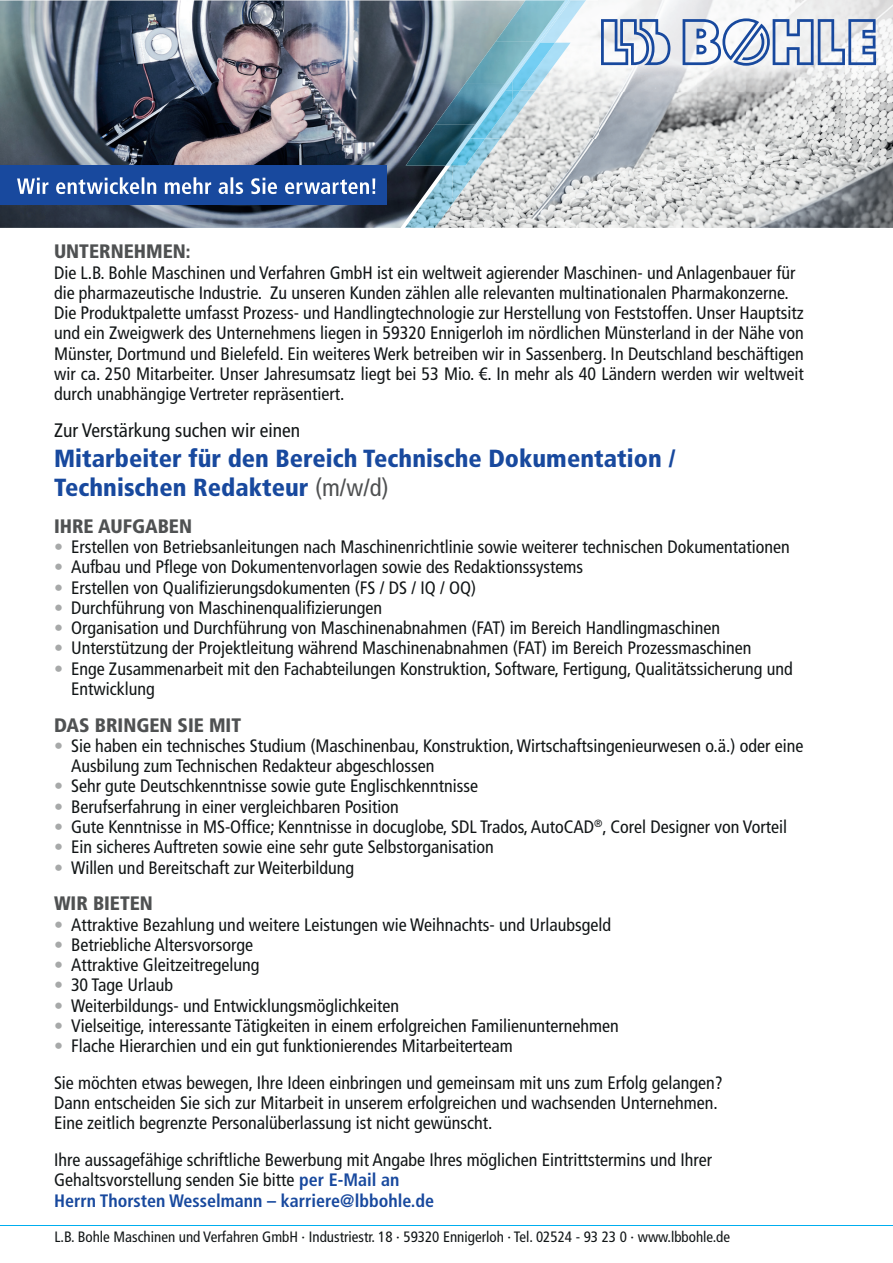
<style>
.page{position:relative;width:893px;height:1263px;background:#fff}
.page>*{position:absolute;margin:0;border:0;box-sizing:border-box;transform-origin:0 0}
.t1{font:900 condensed 24.75px/29.7px "Frutiger LT Std";color:#18499e}
.t2{font:900 condensed 19.5px "Frutiger LT Std";color:#4f5152}
.t3{font:condensed 19.5px "Frutiger LT Std";color:#121617}
.t4{font:condensed 18px/20.2px "Frutiger LT Std";color:#121617}
.t5{font:condensed 15px "Frutiger LT Std";color:#121617}
.s1{font-size:18px}
.s2{font-weight:400;color:#4f5152}
.s3{color:#a7a9a9}
.s4{font-weight:700;color:#18499e}
</style>
<div class="page">
<hr style="left:0;top:1225px;width:893px;height:1px;background:#00aeef">
<img style="left:586px;top:138px;width:307px;height:90px">
<img style="left:591px;top:0;width:302px;height:46px">
<img style="left:586px;top:46px;width:307px;height:46px">
<img style="left:586px;top:92px;width:307px;height:46px">
<img style="left:0;top:0;width:405px;height:228px">
<svg style="left:601px;top:19px;width:69px;height:46px"></svg>
<svg style="left:683px;top:18px;width:193px;height:48px"></svg>
<svg style="left:405px;top:0;width:181px;height:228px;background:#9fb4bd"></svg>
<img style="left:470px;top:91px;width:43px;height:47px">
<div style="left:0;top:166px;width:387px;height:39px;background:#18499e"></div>
<svg style="left:17px;top:177px;width:358px;height:17px"></svg>
<p class="t2" style="left:54px;top:240px;width:138px">UNTERNEHMEN<span class="s1">:</span></p>
<p class="t4" style="left:54px;top:262px;width:751px">Die L.B. Bohle Maschinen und Verfahren GmbH ist ein weltweit agierender Maschinen- und Anlagenbauer für die pharmazeutische Industrie. Zu unseren Kunden zählen alle relevanten multinationalen Pharmakonzerne.<br>Die Produktpalette umfasst Prozess- und Handlingtechnologie zur Herstellung von Feststoffen. Unser Hauptsitz und ein Zweigwerk des Unternehmens liegen in 59320 Ennigerloh im nördlichen Münsterland in der Nähe von Münster, Dortmund und Bielefeld. Ein weiteres Werk betreiben wir in Sassenberg. In Deutschland beschäftigen wir ca. 250 Mitarbeiter. Unser Jahresumsatz liegt bei 53 Mio. €. In mehr als 40 Ländern werden wir weltweit durch unabhängige Vertreter repräsentiert.</p>
<p class="t3" style="left:54px;top:419px;width:248px">Zur Verstärkung suchen wir einen</p>
<h1 class="t1" style="left:54px;top:443px;width:623px">Mitarbeiter für den Bereich Technische Dokumentation /<br>Technischen Redakteur <span class="s2">(m/w/d)</span></h1>
<p class="t2" style="left:54px;top:514px;width:140px">IHRE AUFGABEN</p>
<p class="t4" style="left:54px;top:537px;width:737px"><span class="s3">•</span> Erstellen von Betriebsanleitungen nach Maschinenrichtlinie sowie weiterer technischen Dokumentationen</p>
<p class="t4" style="left:54px;top:557px;width:531px"><span class="s3">•</span> Aufbau und Pflege von Dokumentenvorlagen sowie des Redaktionssystems</p>
<p class="t4" style="left:54px;top:577px;width:424px"><span class="s3">•</span> Erstellen von Qualifizierungsdokumenten (FS / DS / IQ / OQ)</p>
<p class="t4" style="left:54px;top:598px;width:330px"><span class="s3">•</span> Durchführung von Maschinenqualifizierungen</p>
<p class="t4" style="left:54px;top:618px;width:668px"><span class="s3">•</span> Organisation und Durchführung von Maschinenabnahmen (FAT) im Bereich Handlingmaschinen</p>
<p class="t4" style="left:54px;top:638px;width:699px"><span class="s3">•</span> Unterstützung der Projektleitung während Maschinenabnahmen (FAT) im Bereich Prozessmaschinen</p>
<p class="t4" style="left:71px;top:658px;width:723px;text-indent:-17px"><span class="s3">•</span> Enge Zusammenarbeit mit den Fachabteilungen Konstruktion, Software, Fertigung, Qualitätssicherung und<br>Entwicklung</p>
<p class="t2" style="left:54px;top:713px;width:189px">DAS BRINGEN SIE MIT</p>
<p class="t4" style="left:71px;top:736px;width:734px;text-indent:-17px"><span class="s3">•</span> Sie haben ein technisches Studium (Maschinenbau, Konstruktion, Wirtschaftsingenieurwesen o.ä.) oder eine<br>Ausbilung zum Technischen Redakteur abgeschlossen</p>
<p class="t4" style="left:54px;top:776px;width:426px"><span class="s3">•</span> Sehr gute Deutschkenntnisse sowie gute Englischkenntnisse</p>
<p class="t4" style="left:54px;top:796px;width:346px"><span class="s3">•</span> Berufserfahrung in einer vergleichbaren Position</p>
<p class="t4" style="left:54px;top:817px;width:735px"><span class="s3">•</span> Gute Kenntnisse in MS-Office; Kenntnisse in docuglobe, SDL Trados, AutoCAD<sup>®</sup>, Corel Designer von Vorteil</p>
<p class="t4" style="left:54px;top:837px;width:441px"><span class="s3">•</span> Ein sicheres Auftreten sowie eine sehr gute Selbstorganisation</p>
<p class="t4" style="left:54px;top:857px;width:302px"><span class="s3">•</span> Willen und Bereitschaft zur Weiterbildung</p>
<p class="t2" style="left:54px;top:892px;width:100px">WIR BIETEN</p>
<p class="t4" style="left:54px;top:914px;width:559px"><span class="s3">•</span> Attraktive Bezahlung und weitere Leistungen wie Weihnachts- und Urlaubsgeld</p>
<p class="t4" style="left:54px;top:934px;width:201px"><span class="s3">•</span> Betriebliche Altersvorsorge</p>
<p class="t4" style="left:54px;top:955px;width:207px"><span class="s3">•</span> Attraktive Gleitzeitregelung</p>
<p class="t4" style="left:54px;top:975px;width:121px"><span class="s3">•</span> 30 Tage Urlaub</p>
<p class="t4" style="left:54px;top:995px;width:347px"><span class="s3">•</span> Weiterbildungs- und Entwicklungsmöglichkeiten</p>
<p class="t4" style="left:54px;top:1015px;width:566px"><span class="s3">•</span> Vielseitige, interessante Tätigkeiten in einem erfolgreichen Familienunternehmen</p>
<p class="t4" style="left:54px;top:1027px;width:670px;line-height:36.8px"><span class="s3">•</span> Flache Hierarchien und ein gut funktionierendes Mitarbeiterteam<br>Sie möchten etwas bewegen, Ihre Ideen einbringen und gemeinsam mit uns zum Erfolg gelangen?</p>
<p class="t4" style="left:54px;top:1093px;width:665px">Dann entscheiden Sie sich zur Mitarbeit in unserem erfolgreichen und wachsenden Unternehmen.<br>Eine zeitlich begrenzte Personalüberlassung ist nicht gewünscht.</p>
<p class="t4" style="left:54px;top:1150px;width:660px">Ihre aussagefähige schriftliche Bewerbung mit Angabe Ihres möglichen Eintrittstermins und Ihrer<br>Gehaltsvorstellung senden Sie bitte <span class="s4">per E-Mail an<br>Herrn Thorsten Wesselmann – karriere@lbbohle.de</span></p>
<p class="t5" style="left:54px;top:1228px;width:677px">L.B. Bohle Maschinen und Verfahren GmbH ∙ Industriestr. 18 ∙ 59320 Ennigerloh ∙ Tel. 02524 - 93 23 0 ∙ www.lbbohle.de</p>
</div>
